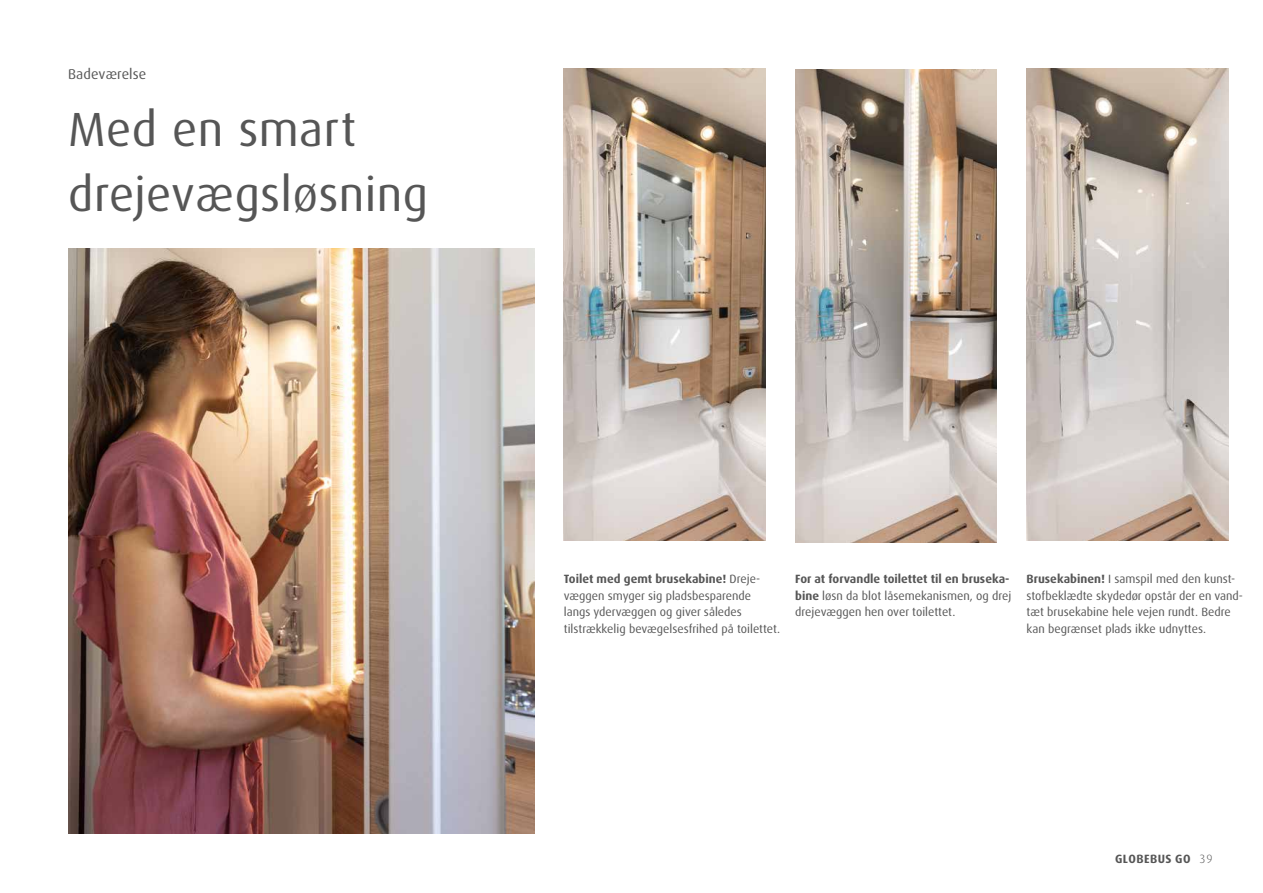
<style>
.page{position:relative;width:1263px;height:893px;background:#fff}
.page>*{position:absolute;margin:0;border:0;box-sizing:border-box;transform-origin:0 0}
.t1{font:48px/64.5px "Dax Pro";letter-spacing:.01em;color:#565656}
.t2{font:14.25px "Dax Pro";letter-spacing:.005em;color:#565656}
.t3{font:12px/16.5px "Dax Pro";color:#565656}
.t4{font:700 12px "Dax Pro";letter-spacing:.04em;color:#565656}
.t5{font:300 12px "Dax OT";color:#565656}
.s1{font-weight:700}
</style>
<div class="page">
<img style="left:68px;top:248px;width:466px;height:585px">
<img style="left:564px;top:68px;width:201px;height:473px">
<img style="left:795px;top:69px;width:202px;height:473px">
<img style="left:1026px;top:68px;width:202px;height:473px">
<p class="t2" style="left:68px;top:65px;width:80px">Badeværelse</p>
<h1 class="t1" style="left:68px;top:97px;width:362px">Med en smart drejevægsløsning</h1>
<p class="t3" style="left:564px;top:571px;width:218px"><span class="s1">Toilet med gemt brusekabine!</span> Dreje&shy;væggen smyger sig pladsbesparende langs ydervæggen og giver således tilstrækkelig bevægelsesfrihed på toilettet.</p>
<p class="t3" style="left:795px;top:571px;width:218px"><span class="s1">For at forvandle toilettet til en bruseka&shy;bine</span> løsn da blot låsemekanismen, og drej drejevæggen hen over toilettet.</p>
<p class="t3" style="left:1026px;top:571px;width:218px"><span class="s1">Brusekabinen!</span> I samspil med den kunst&shy;stofbeklædte skydedør opstår der en vand&shy;tæt brusekabine hele vejen rundt. Bedre kan begrænset plads ikke udnyttes.</p>
<p class="t4" style="left:1115px;top:851px;width:77px">GLOBEBUS GO</p>
<p class="t5" style="left:1200px;top:851px;width:14px">39</p>
</div>
